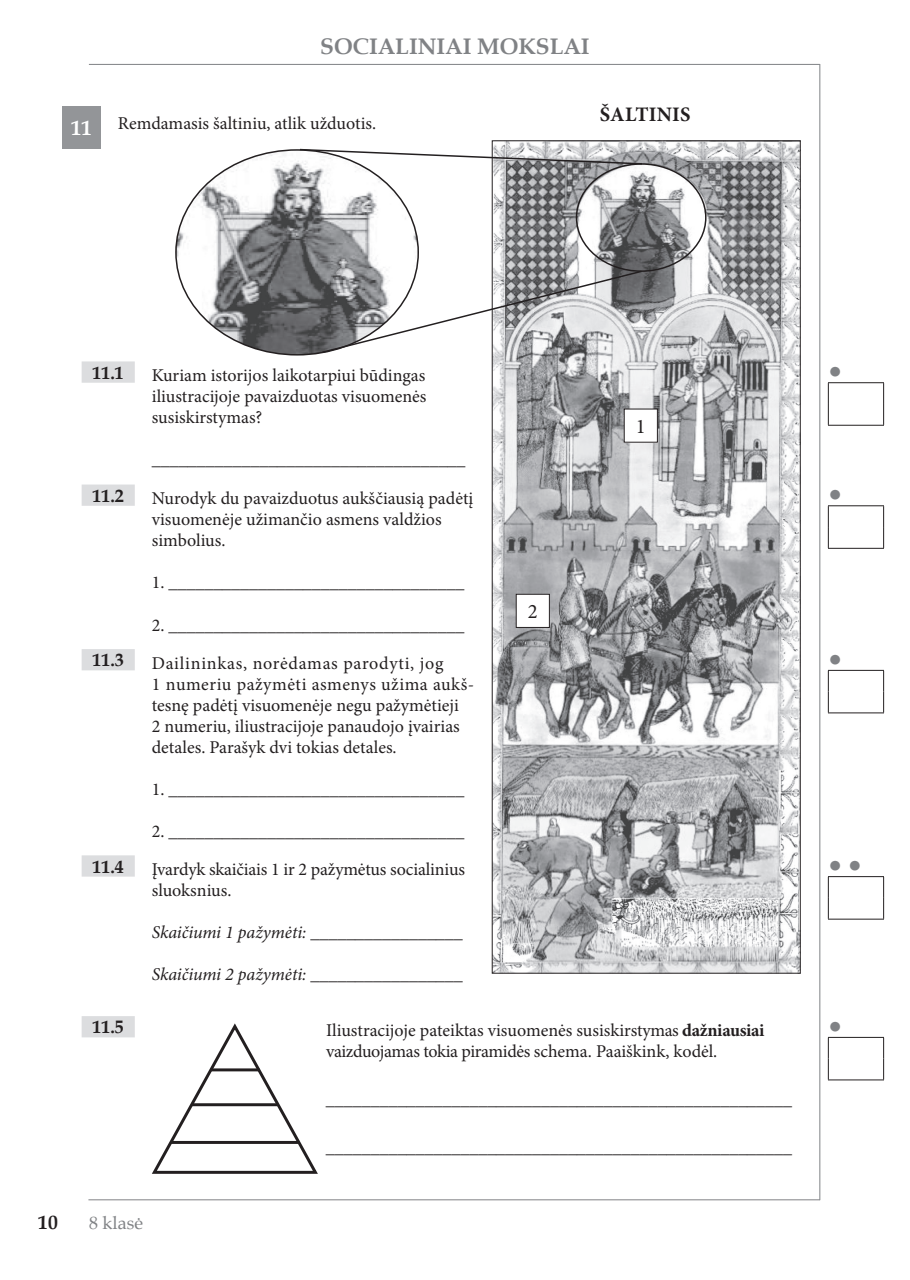
<style>
.page{position:relative;width:910px;height:1280px;background:#fff}
.page>*{position:absolute;margin:0;border:0;box-sizing:border-box;transform-origin:0 0}
.t1{font:700 22.5px "Book Antiqua";color:#808285}
.t2{font:22.5px "Arial";color:#808285}
.t3{font:700 20.55px "Minion Pro";letter-spacing:.01em;color:#231f20}
.t4{font:20.55px "Minion Pro";color:#231f20}
.t5{font:700 19.5px "Book Antiqua";color:#231f20}
.t6{font:18px/21px "Minion Pro";color:#231f20}
.t7{font:italic 18px "Minion Pro";letter-spacing:-.01em;color:#231f20}
.t8{font:700 18px "Book Antiqua";color:#231f20}
.t9{font:18px "Book Antiqua";color:#808285}
.s1{font-family:"Book Antiqua";font-weight:700;font-size:21px;color:#fff}
.s2{font-style:normal}
.s3{font-weight:700}
</style>
<div class="page">
<hr style="left:89px;top:64px;width:731px;height:1px;background:#808285">
<hr style="left:819px;top:64px;width:1px;height:1136px;background:#808285">
<hr style="left:88px;top:1199px;width:732px;height:1px;background:#808285">
<div style="left:63px;top:106px;width:38px;height:43px;background:#939598"></div>
<svg style="left:82px;top:361px;width:53px;height:676px"></svg>
<hr style="left:828px;top:382px;width:56px;height:1px;background:#231f20">
<svg style="left:828px;top:383px;width:1px;height:42px"></svg>
<svg style="left:883px;top:383px;width:1px;height:42px"></svg>
<hr style="left:828px;top:425px;width:56px;height:1px;background:#231f20">
<hr style="left:828px;top:505px;width:56px;height:1px;background:#231f20">
<svg style="left:828px;top:506px;width:1px;height:42px"></svg>
<svg style="left:883px;top:506px;width:1px;height:42px"></svg>
<hr style="left:828px;top:548px;width:56px;height:1px;background:#231f20">
<hr style="left:828px;top:670px;width:56px;height:1px;background:#231f20">
<svg style="left:828px;top:671px;width:1px;height:41px"></svg>
<svg style="left:883px;top:671px;width:1px;height:41px"></svg>
<hr style="left:828px;top:712px;width:56px;height:1px;background:#231f20">
<hr style="left:828px;top:876px;width:56px;height:1px;background:#231f20">
<svg style="left:828px;top:877px;width:1px;height:42px"></svg>
<svg style="left:883px;top:877px;width:1px;height:42px"></svg>
<hr style="left:828px;top:919px;width:56px;height:1px;background:#231f20">
<hr style="left:828px;top:1037px;width:56px;height:1px;background:#231f20">
<svg style="left:828px;top:1038px;width:1px;height:41px"></svg>
<svg style="left:883px;top:1038px;width:1px;height:41px"></svg>
<hr style="left:828px;top:1079px;width:56px;height:1px;background:#231f20">
<img style="left:494px;top:142px;width:305px;height:830px">
<div style="left:624px;top:409px;width:33px;height:33px;background:#fff"></div>
<div style="left:624px;top:409px;width:34px;height:34px;border:1px solid #231f20"></div>
<div style="left:516px;top:594px;width:33px;height:33px;background:#fff"></div>
<div style="left:516px;top:594px;width:34px;height:34px;border:1px solid #231f20"></div>
<img style="left:176px;top:150px;width:242px;height:203px">
<svg style="left:298px;top:148px;width:345px;height:17px"></svg>
<svg style="left:321px;top:269px;width:322px;height:85px"></svg>
<img style="left:336px;top:259px;width:18px;height:19px">
<svg style="left:152px;top:1023px;width:166px;height:151px"></svg>
<hr style="left:210px;top:1068px;width:50px;height:3px;background:#231f20">
<hr style="left:192px;top:1103px;width:86px;height:3px;background:#231f20">
<hr style="left:171px;top:1141px;width:128px;height:3px;background:#231f20">
<p class="t1" style="left:320px;top:31px;width:271px">SOCIALINIAI MOKSLAI</p>
<p class="t6" style="left:71px;top:113px;width:306px"><span class="s1">11</span> Remdamasis šaltiniu, atlik užduotis.</p>
<p class="t3" style="left:600px;top:100px;width:92px">šAltiniS</p>
<p class="t8" style="left:92px;top:360px;width:33px">11.1</p>
<p class="t6" style="left:152px;top:365px;width:276px;text-align:justify">Kuriam istorijos laikotarpiui būdingas iliustracijoje pavaizduotas visuomenės susiskirstymas?</p>
<p class="t6" style="left:152px;top:449px;width:315px">___________________________________</p>
<p class="t8" style="left:92px;top:483px;width:33px">11.2</p>
<p class="t6" style="left:152px;top:488px;width:323px">Nurodyk du pavaizduotus aukščiausią padėtį visuomenėje užimančio asmens valdžios simbolius.</p>
<p class="t6" style="left:152px;top:572px;width:314px">1. _________________________________</p>
<p class="t6" style="left:152px;top:614px;width:314px">2. _________________________________</p>
<p class="t8" style="left:92px;top:648px;width:33px">11.3</p>
<p class="t6" style="left:152px;top:652px;width:324px">Dailininkas, norėdamas parodyti, jog<br>1 numeriu pažymėti asmenys užima aukš&shy;tesnę padėtį visuomenėje negu pažymėtieji<br>2 numeriu, iliustracijoje panaudojo įvairias detales. Parašyk dvi tokias detales.</p>
<p class="t6" style="left:152px;top:779px;width:314px">1. _________________________________</p>
<p class="t6" style="left:152px;top:821px;width:314px">2. _________________________________</p>
<p class="t8" style="left:92px;top:854px;width:33px">11.4</p>
<p class="t6" style="left:152px;top:859px;width:315px">Įvardyk skaičiais 1 ir 2 pažymėtus socialinius sluoksnius.</p>
<p class="t7" style="left:152px;top:920px;width:313px">Skaičiumi 1 pažymėti: <span class="s2">_________________</span></p>
<p class="t7" style="left:152px;top:962px;width:313px">Skaičiumi 2 pažymėti: <span class="s2">_________________</span></p>
<p class="t4" style="left:528px;top:598px;width:11px">2</p>
<p class="t4" style="left:636px;top:413px;width:11px">1</p>
<p class="t8" style="left:92px;top:1015px;width:33px">11.5</p>
<p class="t6" style="left:326px;top:1019px;width:440px">Iliustracijoje pateiktas visuomenės susiskirstymas <span class="s3">dažniausiai </span>vaizduojamas tokia piramidės schema. Paaiškink, kodėl.</p>
<p class="t6" style="left:326px;top:1089px;width:468px">____________________________________________________</p>
<p class="t5" style="left:38px;top:1209px;width:21px">10</p>
<p class="t9" style="left:89px;top:1210px;width:56px">8 klasė</p>
<p class="t6" style="left:326px;top:1137px;width:468px">____________________________________________________</p>
<p class="t2" style="left:828px;top:355px;width:15px">●</p>
<p class="t2" style="left:828px;top:478px;width:15px">●</p>
<p class="t2" style="left:828px;top:643px;width:15px">●</p>
<p class="t2" style="left:828px;top:849px;width:35px">● ●</p>
<p class="t2" style="left:828px;top:1010px;width:15px">●</p>
</div>
